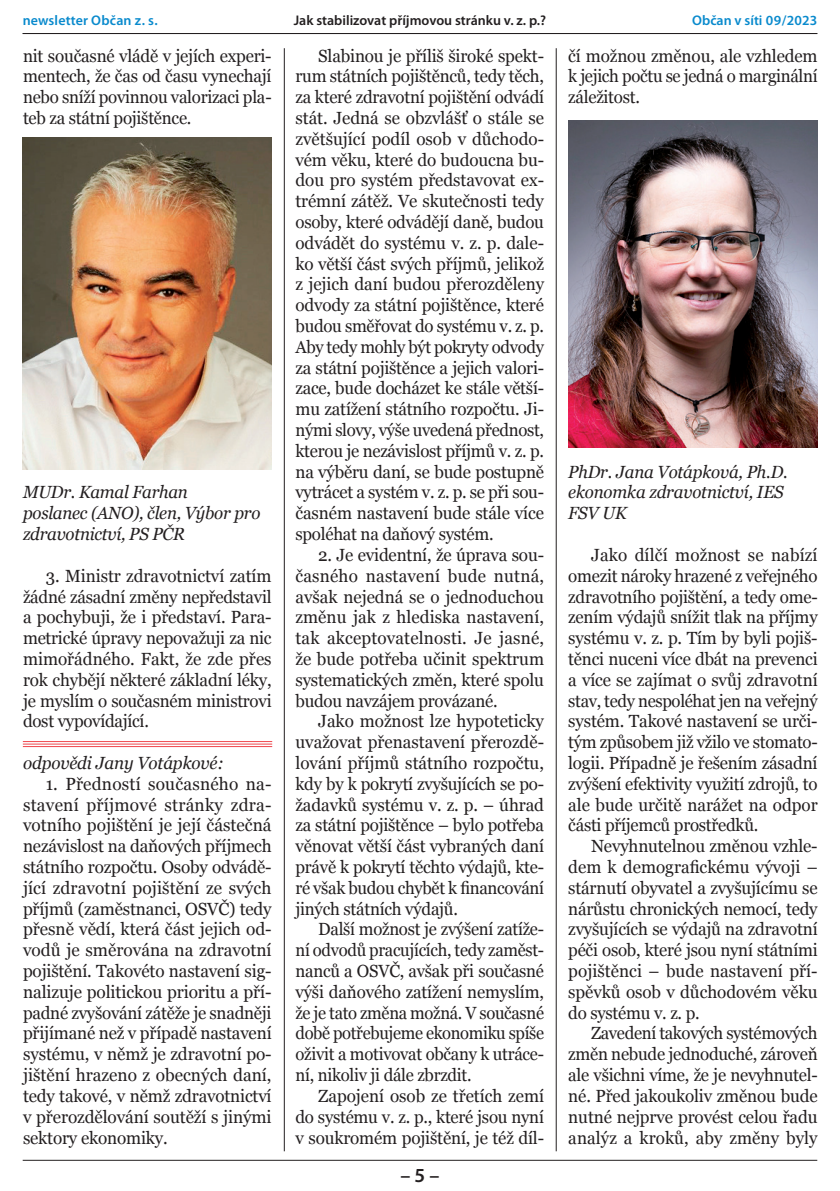
<style>
.page{position:relative;width:840px;height:1191px;background:#fff}
.page>*{position:absolute;margin:0;border:0;box-sizing:border-box;transform-origin:0 0}
.t1{font:600 20px "Myriad Pro";color:#231f20}
.t2{font:17.6px/20.8px "Georgia";letter-spacing:-.015em;color:#231f20;text-align:justify}
.t3{font:17.6px/20.8px "Georgia";letter-spacing:-.015em;color:#231f20;text-align:justify;scale:.95 1}
.t4{font:italic 17.6px/20.8px "Georgia";letter-spacing:-.01em;color:#231f20;scale:.96 1}
.t5{font:italic 17.6px "Georgia";letter-spacing:-.01em;color:#231f20}
.t6{font:600 14px "Myriad Pro";color:#231f20}
.t7{font:600 14px "Myriad Pro";letter-spacing:.01em;color:#098acd}
</style>
<div class="page">
<hr style="left:23px;top:1159px;width:793px;height:1px;background:#231f20">
<hr style="left:23px;top:33px;width:793px;height:1px;background:#231f20">
<hr style="left:283px;top:48px;width:1px;height:1103px;background:#231f20">
<hr style="left:555px;top:48px;width:1px;height:1103px;background:#231f20">
<hr style="left:23px;top:741px;width:249px;height:1px;background:#ef474d">
<hr style="left:23px;top:743px;width:249px;height:1px;background:#ef474d">
<hr style="left:23px;top:746px;width:249px;height:1px;background:#ef474d">
<img style="left:22px;top:137px;width:249px;height:332px">
<img style="left:568px;top:121px;width:249px;height:326px">
<p class="t7" style="left:23px;top:12px;width:136px">newsletter Občan z. s.</p>
<p class="t6" style="left:293px;top:12px;width:254px">Jak stabilizovat příjmovou stránku v. z. p.?</p>
<p class="t7" style="left:691px;top:12px;width:126px">Občan v síti 09/2023</p>
<p class="t2" style="left:23px;top:45px;width:250px">nit současné vládě v jejích experi&shy;mentech, že čas od času vynechají nebo sníží povinnou valorizaci pla&shy;teb za státní pojištěnce.</p>
<p class="t2" style="left:295px;top:45px;width:250px;text-indent:23px">Slabinou je příliš široké spekt&shy;rum státních pojištěnců, tedy těch, za které zdravotní pojištění odvádí stát. Jedná se obzvlášť o stále se zvětšující podíl osob v důchodo&shy;vém věku, které do budoucna bu&shy;dou pro systém představovat ex&shy;trémní zátěž. Ve skutečnosti tedy osoby, které odvádějí daně, budou odvádět do systému v. z. p. dale&shy;ko větší část svých příjmů, jelikož z jejich daní budou přerozděleny odvody za státní pojištěnce, které budou směřovat do systému v. z. p.<br>Aby tedy mohly být pokryty odvody za státní pojištěnce a jejich valori&shy;zace, bude docházet ke stále větší&shy;mu zatížení státního rozpočtu. Ji&shy;nými slovy, výše uvedená přednost, kterou je nezávislost příjmů v. z. p. na výběru daní, se bude postupně vytrácet a systém v. z. p. se při sou&shy;časném nastavení bude stále více spoléhat na daňový systém.</p>
<p class="t2" style="left:295px;top:544px;width:250px;text-indent:23px">2. Je evidentní, že úprava sou&shy;časného nastavení bude nutná, avšak nejedná se o jednoduchou změnu jak z hlediska nastavení, tak akceptovatelnosti. Je jasné, že bude potřeba učinit spektrum systematických změn, které spolu budou navzájem provázané.</p>
<p class="t2" style="left:295px;top:711px;width:250px;text-indent:23px">Jako možnost lze hypoteticky uvažovat přenastavení přerozdě&shy;lování příjmů státního rozpočtu, kdy by k pokrytí zvyšujících se po&shy;žadavků systému v. z. p. – úhrad za státní pojištěnce – bylo potřeba věnovat větší část vybraných daní právě k pokrytí těchto výdajů, kte&shy;ré však budou chybět k financování jiných státních výdajů.</p>
<p class="t3" style="left:295px;top:919px;width:263px;text-indent:23px">Další možnost je zvýšení zatíže&shy;ní odvodů pracujících, tedy zaměst&shy;nanců a OSVČ, avšak při současné výši daňového zatížení nemyslím, že je tato změna možná. V současné době potřebujeme ekonomiku spíše oživit a motivovat občany k utráce&shy;ní, nikoliv ji dále zbrzdit.</p>
<p class="t2" style="left:295px;top:1085px;width:250px;text-indent:23px">Zapojení osob ze třetích zemí do systému v. z. p., které jsou nyní v soukromém pojištění, je též díl-</p>
<p class="t2" style="left:568px;top:45px;width:251px">čí možnou změnou, ale vzhledem k jejich počtu se jedná o marginální záležitost.</p>
<p class="t4" style="left:568px;top:461px;width:230px">PhDr. Jana Votápková, Ph.D. ekonomka zdravotnictví, IES<br>FSV UK</p>
<p class="t2" style="left:568px;top:544px;width:251px;text-indent:23px">Jako dílčí možnost se nabízí omezit nároky hrazené z veřejného zdravotního pojištění, a tedy ome&shy;zením výdajů snížit tlak na příjmy systému v. z. p. Tím by byli pojiš&shy;těnci nuceni více dbát na prevenci a více se zajímat o svůj zdravotní stav, tedy nespoléhat jen na veřejný systém. Takové nastavení se urči&shy;tým způsobem již vžilo ve stomato&shy;logii. Případně je řešením zásadní zvýšení efektivity využití zdrojů, to ale bude určitě narážet na odpor části příjemců prostředků.</p>
<p class="t2" style="left:568px;top:835px;width:251px;text-indent:23px">Nevyhnutelnou změnou vzhle&shy;dem k demografickému vývoji – stárnutí obyvatel a zvyšujícímu se nárůstu chronických nemocí, tedy zvyšujících se výdajů na zdravotní péči osob, které jsou nyní státními pojištěnci – bude nastavení pří&shy;spěvků osob v důchodovém věku do systému v. z. p.</p>
<p class="t3" style="left:568px;top:1023px;width:264px;text-indent:23px">Zavedení takových systémových změn nebude jednoduché, zároveň ale všichni víme, že je nevyhnutel&shy;né. Před jakoukoliv změnou bude nutné nejprve provést celou řadu analýz a kroků, aby změny byly</p>
<p class="t4" style="left:23px;top:482px;width:249px">MUDr. Kamal Farhan<br>poslanec (ANO), člen, Výbor pro zdravotnictví, PS PČR</p>
<p class="t2" style="left:23px;top:565px;width:250px;text-indent:23px">3. Ministr zdravotnictví zatím žádné zásadní změny nepředstavil a pochybuji, že i představí. Para&shy;metrické úpravy nepovažuji za nic mimořádného. Fakt, že zde přes rok chybějí některé základní léky, je myslím o současném ministrovi dost vypovídající.</p>
<p class="t5" style="left:23px;top:752px;width:202px">odpovědi Jany Votápkové:</p>
<p class="t2" style="left:23px;top:773px;width:250px;text-indent:23px">1. Předností současného na&shy;stavení příjmové stránky zdra&shy;votního pojištění je její částečná nezávislost na daňových příjmech státního rozpočtu. Osoby odvádě&shy;jící zdravotní pojištění ze svých příjmů (zaměstnanci, OSVČ) tedy přesně vědí, která část jejich od&shy;vodů je směrována na zdravotní pojištění. Takovéto nastavení sig&shy;nalizuje politickou prioritu a pří&shy;padné zvyšování zátěže je snadněji přijímané než v případě nastavení systému, v němž je zdravotní po&shy;jištění hrazeno z obecných daní, tedy takové, v němž zdravotnictví v přerozdělování soutěží s jinými sektory ekonomiky.</p>
<p class="t1" style="left:400px;top:1162px;width:40px">– 5 –</p>
</div>
